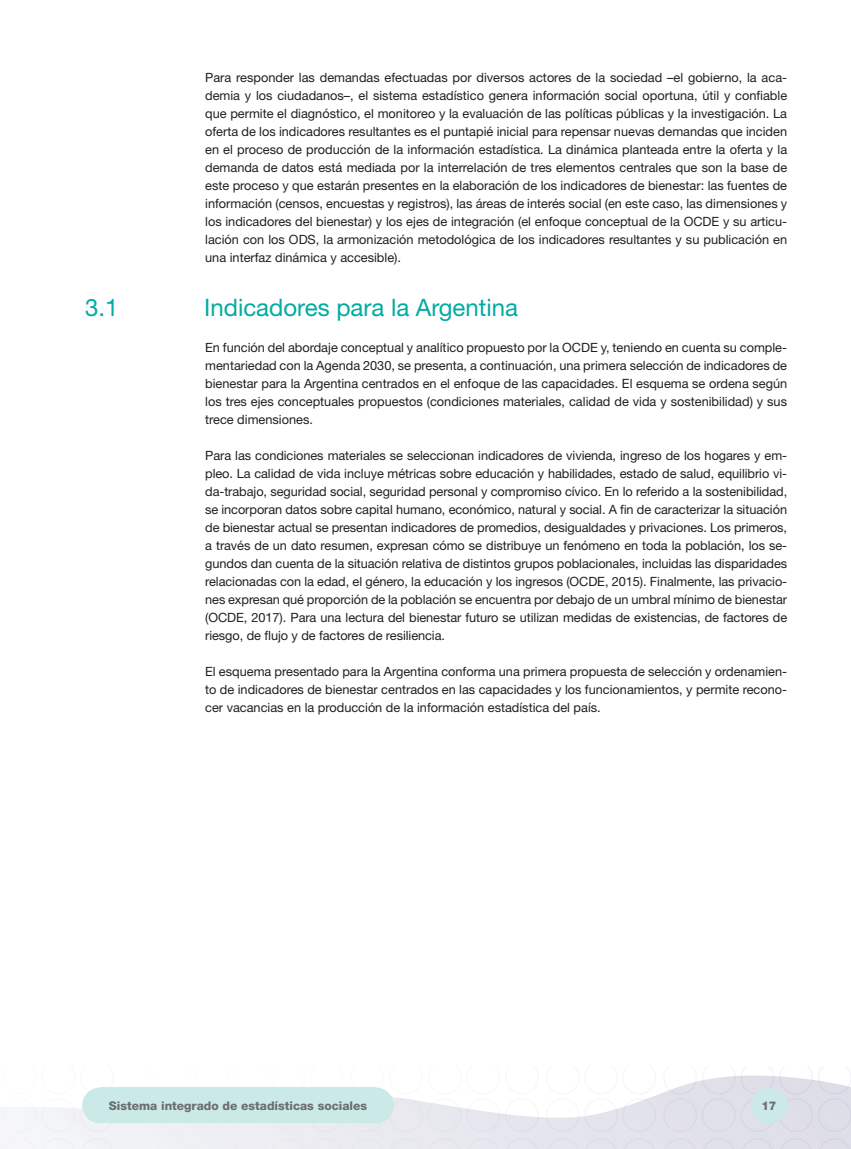
<style>
.page{position:relative;width:851px;height:1149px;background:#fff}
.page>*{position:absolute;margin:0;border:0;box-sizing:border-box;transform-origin:0 0}
.H2_n{font:24px "Helvetica Neue LT Std";color:#00aba2}
.texto{font:12.75px/18px "Helvetica Neue LT Std";color:#231f20;text-align:justify}
.t1{font:800 12px "Helvetica Neue LT Std";color:#6c6d70}
</style>
<div class="page">
<svg style="left:118px;top:1066px;width:732px;height:82px"></svg>
<div style="left:2px;top:1107px;width:112px;height:41px;background:#f4f5f7"></div>
<div style="left:751px;top:1087px;width:36px;height:36px;background:#cbe9e7;border-radius:50%"></div>
<div style="left:82px;top:1087px;width:36px;height:36px;background:#cbe9e7;border-radius:50%"></div>
<div style="left:358px;top:1087px;width:36px;height:36px;background:#cbe9e7;border-radius:50%"></div>
<div style="left:100px;top:1087px;width:276px;height:36px;background:#cbe9e7"></div>
<p class="texto" style="left:205px;top:68px;width:583px">Para responder las demandas efectuadas por diversos actores de la sociedad –el gobierno, la aca&shy;demia y los ciudadanos–, el sistema estadístico genera información social oportuna, útil y confiable que permite el diagnóstico, el monitoreo y la evaluación de las políticas públicas y la investigación. La oferta de los indicadores resultantes es el puntapié inicial para repensar nuevas demandas que inciden en el proceso de producción de la información estadística. La dinámica planteada entre la oferta y la demanda de datos está mediada por la interrelación de tres elementos centrales que son la base de este proceso y que estarán presentes en la elaboración de los indicadores de bienestar: las fuentes de información (censos, encuestas y registros), las áreas de interés social (en este caso, las dimensiones y los indicadores del bienestar) y los ejes de integración (el enfoque conceptual de la OCDE y su articu&shy;lación con los ODS, la armonización metodológica de los indicadores resultantes y su publicación en una interfaz dinámica y accesible).</p>
<p class="H2_n" style="left:85px;top:293px;width:35px">3.1</p>
<p class="H2_n" style="left:204px;top:293px;width:315px">Indicadores para la Argentina</p>
<p class="texto" style="left:205px;top:338px;width:583px">En función del abordaje conceptual y analítico propuesto por la OCDE y, teniendo en cuenta su comple&shy;mentariedad con la Agenda 2030, se presenta, a continuación, una primera selección de indicadores de bienestar para la Argentina centrados en el enfoque de las capacidades. El esquema se ordena según los tres ejes conceptuales propuestos (condiciones materiales, calidad de vida y sostenibilidad) y sus trece dimensiones.</p>
<p class="texto" style="left:205px;top:446px;width:583px">Para las condiciones materiales se seleccionan indicadores de vivienda, ingreso de los hogares y em&shy;pleo. La calidad de vida incluye métricas sobre educación y habilidades, estado de salud, equilibrio vi&shy;da-trabajo, seguridad social, seguridad personal y compromiso cívico. En lo referido a la sostenibilidad, se incorporan datos sobre capital humano, económico, natural y social. A fin de caracterizar la situación de bienestar actual se presentan indicadores de promedios, desigualdades y privaciones. Los primeros, a través de un dato resumen, expresan cómo se distribuye un fenómeno en toda la población, los se&shy;gundos dan cuenta de la situación relativa de distintos grupos poblacionales, incluidas las disparidades relacionadas con la edad, el género, la educación y los ingresos (OCDE, 2015). Finalmente, las privacio&shy;nes expresan qué proporción de la población se encuentra por debajo de un umbral mínimo de bienestar (OCDE, 2017). Para una lectura del bienestar futuro se utilizan medidas de existencias, de factores de riesgo, de flujo y de factores de resiliencia.</p>
<p class="texto" style="left:205px;top:662px;width:583px">El esquema presentado para la Argentina conforma una primera propuesta de selección y ordenamien&shy;to de indicadores de bienestar centrados en las capacidades y los funcionamientos, y permite recono&shy;cer vacancias en la producción de la información estadística del país.</p>
<p class="t1" style="left:109px;top:1097px;width:260px">Sistema integrado de estadísticas sociales</p>
<p class="t1" style="left:761px;top:1097px;width:17px">17</p>
</div>
